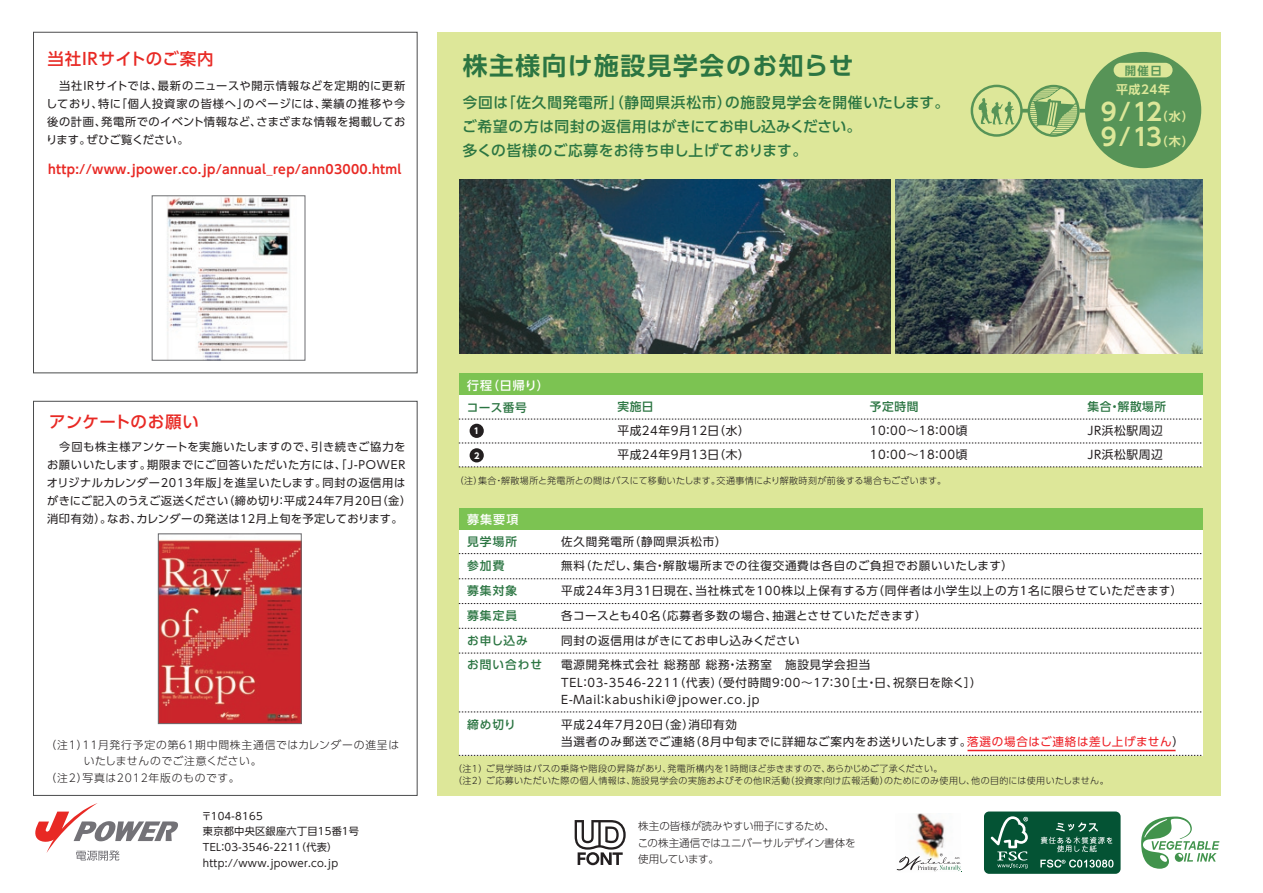
<style>
.page{position:relative;width:1263px;height:893px;background:#fff}
.page>*{position:absolute;margin:0;border:0;box-sizing:border-box;transform-origin:0 0}
.t1{font:700 24.75px "UD Shin Go Pro De";letter-spacing:.065em;color:#2b7542}
.t2{font:700 24px/25.2px "UD Shin Go Pro De";color:#dde799}
.t3{font:500 16.5px "UD Shin Go Pro";letter-spacing:.04em;color:#e82924}
.t4{font:500 14.7px/24px "UD Shin Go Pro";letter-spacing:.045em;color:#2b7542}
.t5{font:700 12.45px "UD Shin Go Pro De";letter-spacing:.025em;color:#e82924}
.t6{font:500 12px "UD Shin Go Pro";letter-spacing:.085em;color:#fff}
.t7{font:700 12px "UD Shin Go Pro De";letter-spacing:.045em;color:#dde799}
.t8{font:11.7px/24px "UD Shin Go Pro";letter-spacing:.05em;color:#231f20}
.t9{font:500 11.7px/24.8px "UD Shin Go Pro";letter-spacing:.075em;color:#2b7542}
.t10{font:11.55px/24.8px "UD Shin Go Pro";letter-spacing:.065em;color:#231f20}
.t11{font:700 11.4px "UD Shin Go Pro De";color:#579457}
.t12{font:11.25px/18px "UD Shin Go Pro";letter-spacing:.05em;color:#231f20}
.t13{font:300 10.8px "UD Shin Go Pro";letter-spacing:.075em;color:#231f20}
.t14{font:300 10.8px "UD Shin Go Pro";letter-spacing:.04em;color:#231f20}
.t15{font:300 10.5px/16.5px "UD Shin Go Pro";letter-spacing:-.015em;color:#231f20}
.t16{font:10.2px/15.8px "UD Shin Go Pro";letter-spacing:.025em;color:#231f20}
.t17{font:300 9px/12.8px "UD Shin Go Pro";letter-spacing:.04em;color:#231f20}
.t18{font:700 8.25px "UD Shin Go Pro";color:#fff}
.s1{font-size:12px}
.s2{color:#ee1d23}
</style>
<div class="page">
<img style="left:160px;top:539px;width:139px;height:183px">
<div style="left:437px;top:32px;width:784px;height:763px;background:#dde799"></div>
<div style="left:459px;top:508px;width:743px;height:247px;background:#fff"></div>
<div style="left:459px;top:374px;width:743px;height:93px;background:#fff"></div>
<div style="left:459px;top:374px;width:743px;height:21px;background:#7cc352"></div>
<div style="left:459px;top:508px;width:743px;height:21px;background:#7cc352"></div>
<div style="left:33px;top:32px;width:384px;height:341px;border:1px solid #4b4c4d"></div>
<div style="left:33px;top:401px;width:384px;height:395px;border:1px solid #4b4c4d"></div>
<img style="left:167px;top:198px;width:123px;height:160px">
<svg style="left:35px;top:803px;width:143px;height:58px"></svg>
<svg style="left:459px;top:553px;width:743px;height:1px"></svg>
<svg style="left:459px;top:578px;width:743px;height:1px"></svg>
<svg style="left:459px;top:603px;width:743px;height:1px"></svg>
<svg style="left:459px;top:628px;width:743px;height:1px"></svg>
<svg style="left:459px;top:419px;width:743px;height:1px"></svg>
<svg style="left:459px;top:443px;width:743px;height:1px"></svg>
<svg style="left:459px;top:467px;width:743px;height:1px"></svg>
<svg style="left:459px;top:653px;width:743px;height:1px"></svg>
<svg style="left:459px;top:712px;width:743px;height:1px"></svg>
<svg style="left:459px;top:755px;width:743px;height:1px"></svg>
<div style="left:470px;top:424px;width:14px;height:14px;background:#231f20;border-radius:50%"></div>
<div style="left:470px;top:448px;width:14px;height:14px;background:#231f20;border-radius:50%"></div>
<div style="left:1085px;top:52px;width:116px;height:116px;background:#579457;border-radius:50%"></div>
<svg style="left:971px;top:85px;width:52px;height:52px"></svg>
<div style="left:973px;top:87px;width:47px;height:47px;background:#dde799;border-radius:50%"></div>
<svg style="left:979px;top:98px;width:35px;height:27px"></svg>
<div style="left:1113px;top:63px;width:59px;height:14px;background:#dde799;border-radius:7px"></div>
<img style="left:460px;top:179px;width:430px;height:174px">
<img style="left:895px;top:179px;width:307px;height:174px">
<svg style="left:575px;top:820px;width:51px;height:45px"></svg>
<svg style="left:1141px;top:816px;width:78px;height:53px"></svg>
<img style="left:896px;top:813px;width:49px;height:59px">
<svg style="left:897px;top:853px;width:64px;height:18px"></svg>
<div style="left:158px;top:534px;width:143px;height:190px;border:1px solid #6c6d70"></div>
<hr style="left:967px;top:750px;width:208px;height:1px;background:#ee1d23">
<svg style="left:1021px;top:86px;width:67px;height:49px"></svg>
<div style="left:984px;top:811px;width:136px;height:63px;background:#045334;border-radius:5px"></div>
<svg style="left:990px;top:816px;width:38px;height:52px"></svg>
<svg style="left:1041px;top:822px;width:71px;height:30px"></svg>
<svg style="left:1040px;top:859px;width:73px;height:8px"></svg>
<h3 class="t3" style="left:47px;top:45px;width:168px">当社IRサイトのご案内</h3>
<p class="t12" style="left:46px;top:77px;width:361px;text-align:justify">　当社IRサイトでは、最新のニュースや開示情報などを定期的に更新しており、特に「個人投資家の皆様へ」のページには、業績の推移や今後の計画、発電所でのイベント情報など、さまざまな情報を掲載しております。ぜひご覧ください。</p>
<p class="t5" style="left:48px;top:160px;width:355px">http://www.jpower.co.jp/annual_rep/ann03000.html</p>
<h1 class="t1" style="left:463px;top:46px;width:392px">株主様向け施設見学会のお知らせ</h1>
<p class="t4" style="left:462px;top:90px;width:488px">今回は「佐久間発電所」（静岡県浜松市）の施設見学会を開催いたします。ご希望の方は同封の返信用はがきにてお申し込みください。<br>多くの皆様のご応募をお待ち申し上げております。</p>
<p class="t11" style="left:1125px;top:61px;width:38px">開催日</p>
<p class="t7" style="left:1116px;top:79px;width:55px">平成24年</p>
<h2 class="t2" style="left:1101px;top:98px;width:95px">9/12<span class="s1">（水）<br></span>9/13<span class="s1">（木）</span></h2>
<h3 class="t3" style="left:49px;top:408px;width:151px">アンケートのお願い</h3>
<p class="t12" style="left:47px;top:437px;width:366px">　今回も株主様アンケートを実施いたしますので、引き続きご協力をお願いいたします。期限までにご回答いただいた方には、「J-POWERオリジナルカレンダー2013年版」を進呈いたします。同封の返信用はがきにご記入のうえご返送ください（締め切り：平成24年7月20日（金）消印有効）。なお、カレンダーの発送は12月上旬を予定しております。</p>
<p class="t13" style="left:46px;top:736px;width:355px">（注1）11月発行予定の第61期中間株主通信ではカレンダーの進呈は</p>
<p class="t14" style="left:84px;top:752px;width:179px">いたしませんのでご注意ください。</p>
<p class="t13" style="left:46px;top:769px;width:195px">（注2）写真は2012年版のものです。</p>
<p class="t16" style="left:202px;top:808px;width:159px">〒104-8165　<br>東京都中央区銀座六丁目15番１号<br>TEL：03-3546-2211（代表）http://www.jpower.co.jp</p>
<p class="t6" style="left:467px;top:375px;width:83px">行程（日帰り）</p>
<p class="t9" style="left:467px;top:395px;width:62px">コース番号</p>
<p class="t18" style="left:474px;top:424px;width:7px">1</p>
<p class="t18" style="left:474px;top:449px;width:7px">2</p>
<p class="t9" style="left:617px;top:394px;width:38px">実施日</p>
<p class="t8" style="left:617px;top:419px;width:134px">平成24年9月12日（水）平成24年9月13日（木）</p>
<p class="t9" style="left:870px;top:394px;width:50px">予定時間</p>
<p class="t8" style="left:870px;top:419px;width:99px">10：00～18：00頃<br>10：00～18：00頃</p>
<p class="t17" style="left:455px;top:474px;width:493px">（注）集合・解散場所と発電所との間はバスにて移動いたします。交通事情により解散時刻が前後する場合もございます。</p>
<p class="t6" style="left:467px;top:510px;width:53px">募集要項</p>
<p class="t9" style="left:1087px;top:394px;width:80px">集合・解散場所</p>
<p class="t8" style="left:1087px;top:419px;width:77px">JR浜松駅周辺<br>JR浜松駅周辺</p>
<p class="t9" style="left:467px;top:529px;width:77px">見学場所　　参加費　　募集対象<br>募集定員<br>お申し込みお問い合わせ</p>
<p class="t9" style="left:467px;top:711px;width:50px">締め切り</p>
<p class="t10" style="left:561px;top:529px;width:623px">佐久間発電所（静岡県浜松市）<br>無料（ただし、集合・解散場所までの往復交通費は各自のご負担でお願いいたします）<br>平成24年3月31日現在、当社株式を100株以上保有する方（同伴者は小学生以上の方1名に限らせていただきます）各コースとも40名（応募者多数の場合、抽選とさせていただきます）<br>同封の返信用はがきにてお申し込みください<br>電源開発株式会社 総務部 総務・法務室　施設見学会担当</p>
<p class="t10" style="left:561px;top:673px;width:422px;line-height:17.2px">TEL：03-3546-2211（代表）（受付時間9：00～17：30［土・日、祝祭日を除く］）<br>E-Mail：kabushiki@jpower.co.jp</p>
<p class="t10" style="left:561px;top:715px;width:624px;line-height:17.2px">平成24年7月20日（金）消印有効<br>当選者のみ郵送でご連絡（8月中旬までに詳細なご案内をお送りいたします。<span class="s2">落選の場合はご連絡は差し上げません</span>）</p>
<p class="t17" style="left:453px;top:761px;width:657px">（注1）ご見学時はバスの乗降や階段の昇降があり、発電所構内を1時間ほど歩きますので、あらかじめご了承ください。<br>（注2）ご応募いただいた際の個人情報は、施設見学会の実施およびその他IR活動（投資家向け広報活動）のためにのみ使用し、他の目的には使用いたしません。</p>
<p class="t15" style="left:638px;top:817px;width:219px">株主の皆様が読みやすい冊子にするため、<br>この株主通信ではユニバーサルデザイン書体を使用しています。</p>
</div>
